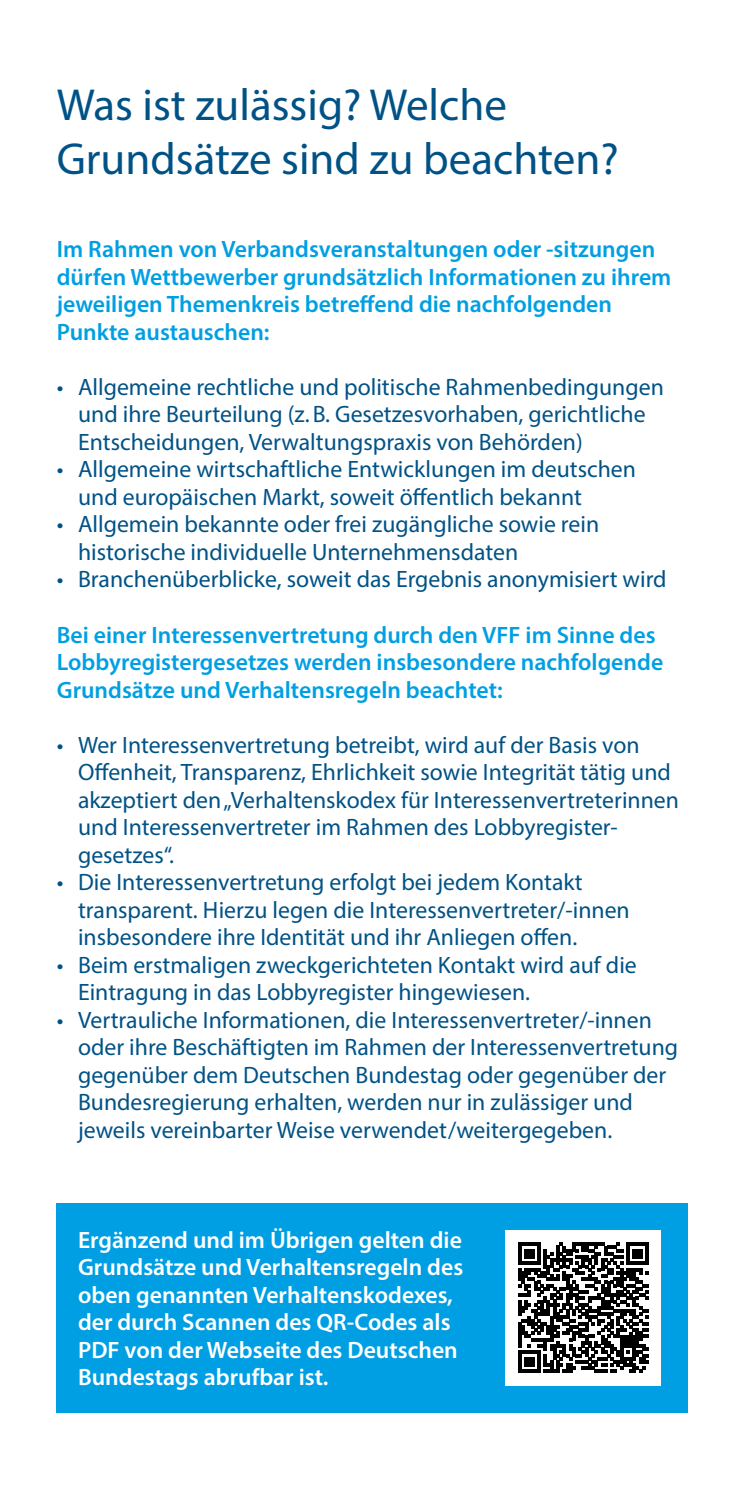
<style>
.page{position:relative;width:745px;height:1489px;background:#fff}
.page>*{position:absolute;margin:0;border:0;box-sizing:border-box;transform-origin:0 0}
.t1{font:45px/54px "Myriad Pro";color:#005286}
.t2{font:23.75px/27.5px "Myriad Pro";color:#005286}
.t3{font:600 23.75px/27.5px "Myriad Pro";color:#009fe3}
.t4{font:600 23.75px/27.5px "Myriad Pro";color:#fff}
</style>
<div class="page">
<div style="left:57px;top:1203px;width:630px;height:209px;background:#009fe3"></div>
<div style="left:505px;top:1229px;width:156px;height:156px;background:#fff"></div>
<svg style="left:518px;top:1242px;width:130px;height:130px"></svg>
<h1 class="t1" style="left:57px;top:77px;width:563px">Was ist zulässig? Welche<br>Grundsätze sind zu beachten?</h1>
<p class="t3" style="left:57px;top:235px;width:615px">Im Rahmen von Verbandsveranstaltungen oder -sitzungen dürfen Wettbewerber grundsätzlich Informationen zu ihrem jeweiligen Themenkreis betreffend die nachfolgenden Punkte austauschen:</p>
<p class="t2" style="left:78px;top:373px;width:587px;text-indent:-21px">• Allgemeine rechtliche und politische Rahmenbedingungen und ihre Beurteilung (z.B. Gesetzesvorhaben, gerichtliche<br>Entscheidungen, Verwaltungspraxis von Behörden)</p>
<p class="t2" style="left:78px;top:455px;width:559px;text-indent:-21px">• Allgemeine wirtschaftliche Entwicklungen im deutschen und europäischen Markt, soweit öffentlich bekannt</p>
<p class="t2" style="left:78px;top:510px;width:522px;text-indent:-21px">• Allgemein bekannte oder frei zugängliche sowie rein historische individuelle Unternehmensdaten</p>
<p class="t2" style="left:57px;top:565px;width:611px">• Branchenüberblicke, soweit das Ergebnis anonymisiert wird</p>
<p class="t3" style="left:57px;top:620px;width:607px">Bei einer Interessenvertretung durch den VFF im Sinne des<br>Lobbyregistergesetzes werden insbesondere nachfolgende<br>Grundsätze und Verhaltensregeln beachtet:</p>
<p class="t2" style="left:78px;top:730px;width:602px;text-indent:-21px">• Wer Interessenvertretung betreibt, wird auf der Basis von Offenheit, Transparenz, Ehrlichkeit sowie Integrität tätig und akzeptiert den „Verhaltenskodex für Interessenvertreterinnen und Interessenvertreter im Rahmen des Lobbyregister&shy;gesetzes“.</p>
<p class="t2" style="left:78px;top:868px;width:553px;text-indent:-21px">• Die Interessenvertretung erfolgt bei jedem Kontakt transparent. Hierzu legen die Interessenvertreter/-innen insbesondere ihre Identität und ihr Anliegen offen.</p>
<p class="t2" style="left:78px;top:950px;width:560px;text-indent:-21px">• Beim erstmaligen zweckgerichteten Kontakt wird auf die<br>Eintragung in das Lobbyregister hingewiesen.</p>
<p class="t2" style="left:78px;top:1005px;width:601px;text-indent:-21px">• Vertrauliche Informationen, die Interessenvertreter/-innen oder ihre Beschäftigten im Rahmen der Interessenvertretung gegenüber dem Deutschen Bundestag oder gegenüber der Bundesregierung erhalten, werden nur in zulässiger und jeweils vereinbarter Weise verwendet/weitergegeben.</p>
<p class="t4" style="left:78px;top:1225px;width:386px">Ergänzend und im Übrigen gelten die Grundsätze und Verhaltensregeln des oben genannten Verhaltenskodexes, der durch Scannen des QR-Codes als PDF von der Webseite des Deutschen Bundestags abrufbar ist.</p>
</div>
